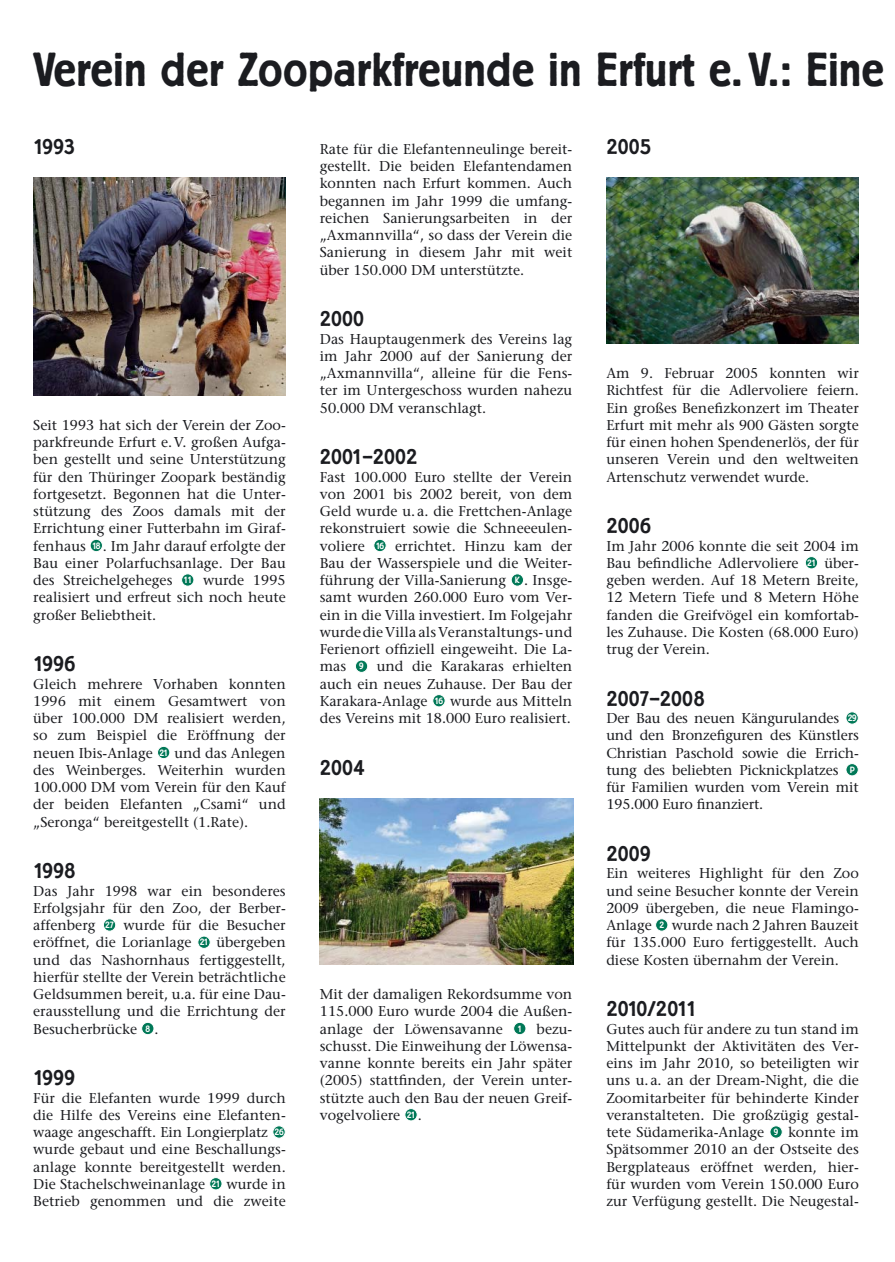
<style>
.page{position:relative;width:895px;height:1262px;background:#fff}
.page>*{position:absolute;margin:0;border:0;box-sizing:border-box;transform-origin:0 0}
.t1{font:500 47.25px "Berliner Grotesk";color:#1b1c20}
.t2{font:500 21px "Berliner Grotesk";letter-spacing:.02em;color:#1b1c20}
.t3{font:500 21px "Berliner Grotesk";color:#1b1c20}
.t4{font:500 21px "Berliner Grotesk";letter-spacing:-.06em;color:#1b1c20}
.t5{font:14.25px/17.2px "Stone Serif";color:#1b1c20;text-align:justify}
.s1{font-family:"Berliner Grotesk";font-weight:500;font-size:9px;color:#fff}
</style>
<div class="page">
<div style="left:90px;top:539px;width:12px;height:13px;background:#007857;border-radius:50%"></div>
<div style="left:90px;top:539px;width:13px;height:13px;border:1px solid #fff;border-radius:50%"></div>
<div style="left:181px;top:574px;width:13px;height:12px;background:#007857;border-radius:50%"></div>
<div style="left:181px;top:573px;width:13px;height:14px;border:1px solid #fff;border-radius:50%"></div>
<div style="left:157px;top:746px;width:13px;height:13px;background:#007857;border-radius:50%"></div>
<div style="left:157px;top:746px;width:13px;height:13px;border:1px solid #fff;border-radius:50%"></div>
<div style="left:103px;top:919px;width:13px;height:12px;background:#007857;border-radius:50%"></div>
<div style="left:103px;top:918px;width:13px;height:14px;border:1px solid #fff;border-radius:50%"></div>
<div style="left:198px;top:936px;width:12px;height:12px;background:#007857;border-radius:50%"></div>
<div style="left:197px;top:936px;width:13px;height:13px;border:1px solid #fff;border-radius:50%"></div>
<div style="left:142px;top:1022px;width:12px;height:13px;background:#007857;border-radius:50%"></div>
<div style="left:141px;top:1022px;width:13px;height:13px;border:1px solid #fff;border-radius:50%"></div>
<div style="left:273px;top:1126px;width:12px;height:12px;background:#007857;border-radius:50%"></div>
<div style="left:272px;top:1125px;width:13px;height:14px;border:1px solid #fff;border-radius:50%"></div>
<div style="left:210px;top:1178px;width:12px;height:12px;background:#007857;border-radius:50%"></div>
<div style="left:209px;top:1177px;width:13px;height:13px;border:1px solid #fff;border-radius:50%"></div>
<div style="left:374px;top:539px;width:12px;height:13px;background:#007857;border-radius:50%"></div>
<div style="left:373px;top:539px;width:13px;height:13px;border:1px solid #fff;border-radius:50%"></div>
<div style="left:511px;top:574px;width:12px;height:12px;background:#007857;border-radius:50%"></div>
<div style="left:510px;top:573px;width:14px;height:14px;border:1px solid #fff;border-radius:50%"></div>
<div style="left:355px;top:660px;width:12px;height:12px;background:#007857;border-radius:50%"></div>
<div style="left:355px;top:660px;width:13px;height:13px;border:1px solid #fff;border-radius:50%"></div>
<div style="left:432px;top:695px;width:13px;height:12px;background:#007857;border-radius:50%"></div>
<div style="left:432px;top:694px;width:13px;height:13px;border:1px solid #fff;border-radius:50%"></div>
<div style="left:513px;top:1022px;width:13px;height:13px;background:#007857;border-radius:50%"></div>
<div style="left:513px;top:1022px;width:13px;height:13px;border:1px solid #fff;border-radius:50%"></div>
<div style="left:405px;top:1109px;width:12px;height:12px;background:#007857;border-radius:50%"></div>
<div style="left:404px;top:1108px;width:13px;height:13px;border:1px solid #fff;border-radius:50%"></div>
<div style="left:805px;top:557px;width:12px;height:12px;background:#007857;border-radius:50%"></div>
<div style="left:804px;top:556px;width:13px;height:13px;border:1px solid #fff;border-radius:50%"></div>
<div style="left:845px;top:712px;width:13px;height:12px;background:#007857;border-radius:50%"></div>
<div style="left:845px;top:711px;width:13px;height:14px;border:1px solid #fff;border-radius:50%"></div>
<div style="left:845px;top:764px;width:13px;height:12px;background:#007857;border-radius:50%"></div>
<div style="left:845px;top:763px;width:13px;height:13px;border:1px solid #fff;border-radius:50%"></div>
<div style="left:655px;top:919px;width:12px;height:12px;background:#007857;border-radius:50%"></div>
<div style="left:655px;top:918px;width:13px;height:14px;border:1px solid #fff;border-radius:50%"></div>
<div style="left:769px;top:1126px;width:13px;height:12px;background:#007857;border-radius:50%"></div>
<div style="left:769px;top:1125px;width:13px;height:14px;border:1px solid #fff;border-radius:50%"></div>
<img style="left:606px;top:177px;width:252px;height:167px">
<img style="left:33px;top:177px;width:253px;height:218px">
<img style="left:320px;top:799px;width:253px;height:166px">
<h1 class="t1" style="left:33px;top:52px;width:852px">Verein der Zooparkfreunde in Erfurt e. V.: Eine</h1>
<h2 class="t2" style="left:33px;top:139px;width:43px">1993</h2>
<p class="t5" style="left:33px;top:418px;width:254px">Seit 1993 hat sich der Verein der Zoo&shy;parkfreunde Erfurt e. V. großen Aufga&shy;ben gestellt und seine Unterstützung für den Thüringer Zoopark beständig fortgesetzt. Begonnen hat die Unter&shy;stützung des Zoos damals mit der Errichtung einer Futterbahn im Giraf&shy;fenhaus <span class="s1">18</span> . Im Jahr darauf erfolgte der Bau einer Polarfuchsanlage. Der Bau des Streichelgeheges <span class="s1">11</span> wurde 1995 realisiert und erfreut sich noch heute großer Beliebtheit.</p>
<h2 class="t2" style="left:33px;top:656px;width:44px">1996</h2>
<p class="t5" style="left:33px;top:677px;width:254px">Gleich mehrere Vorhaben konnten 1996 mit einem Gesamtwert von über 100.000 DM realisiert werden, so zum Beispiel die Eröffnung der neuen Ibis-Anlage <span class="s1">21</span> und das Anlegen des Weinberges. Weiterhin wurden 100.000 DM vom Verein für den Kauf der beiden Elefanten „Csami“ und „Seronga“ bereitgestellt (1.Rate).</p>
<h2 class="t2" style="left:33px;top:863px;width:44px">1998</h2>
<p class="t5" style="left:33px;top:884px;width:254px">Das Jahr 1998 war ein besonderes Erfolgsjahr für den Zoo, der Berber&shy;affenberg <span class="s1">27</span> wurde für die Besucher eröffnet, die Lorianlage <span class="s1">21</span> übergeben und das Nashornhaus fertiggestellt, hierfür stellte der Verein beträchtliche Geldsummen bereit, u.a. für eine Dau&shy;erausstellung und die Errichtung der Besucherbrücke <span class="s1">8</span> .</p>
<h2 class="t2" style="left:33px;top:1070px;width:43px">1999</h2>
<p class="t5" style="left:33px;top:1091px;width:254px;text-align:left">Für die Elefanten wurde 1999 durch die Hilfe des Vereins eine Elefanten&shy;waage angeschafft. Ein Longierplatz <span class="s1">26 </span>wurde gebaut und eine Beschallungs&shy;anlage konnte bereitgestellt werden.<br>Die Stachelschweinanlage <span class="s1">21</span> wurde in Betrieb genommen und die zweite</p>
<p class="t5" style="left:320px;top:142px;width:254px">Rate für die Elefantenneulinge bereit&shy;gestellt. Die beiden Elefantendamen konnten nach Erfurt kommen. Auch begannen im Jahr 1999 die umfang&shy;reichen Sanierungsarbeiten in der „Axmannvilla“, so dass der Verein die Sanierung in diesem Jahr mit weit über 150.000 DM unterstützte.</p>
<h2 class="t2" style="left:320px;top:311px;width:46px">2000</h2>
<p class="t5" style="left:320px;top:332px;width:254px">Das Hauptaugenmerk des Vereins lag im Jahr 2000 auf der Sanierung der „Axmannvilla“, alleine für die Fens&shy;ter im Untergeschoss wurden nahezu 50.000 DM veranschlagt.</p>
<h2 class="t3" style="left:320px;top:449px;width:99px">2001–2002</h2>
<p class="t5" style="left:320px;top:470px;width:254px">Fast 100.000 Euro stellte der Verein von 2001 bis 2002 bereit, von dem Geld wurde u. a. die Frettchen-Anlage rekonstruiert sowie die Schneeeulen&shy;voliere <span class="s1">16</span> errichtet. Hinzu kam der Bau der Wasserspiele und die Weiter&shy;führung der Villa-Sanierung <span class="s1">K</span> . Insge&shy;samt wurden 260.000 Euro vom Ver&shy;ein in die Villa investiert. Im Folgejahr wurde die Villa als Veranstaltungs- und Ferienort offiziell eingeweiht. Die La&shy;mas <span class="s1">9</span> und die Karakaras erhielten auch ein neues Zuhause. Der Bau der Karakara-Anlage <span class="s1">16</span> wurde aus Mitteln des Vereins mit 18.000 Euro realisiert.</p>
<h2 class="t2" style="left:320px;top:760px;width:47px">2004</h2>
<p class="t5" style="left:320px;top:987px;width:254px">Mit der damaligen Rekordsumme von 115.000 Euro wurde 2004 die Außen&shy;anlage der Löwensavanne <span class="s1">1</span> bezu&shy;schusst. Die Einweihung der Löwensa&shy;vanne konnte bereits ein Jahr später (2005) stattfinden, der Verein unter&shy;stützte auch den Bau der neuen Greif&shy;vogelvoliere <span class="s1">21</span> .</p>
<h2 class="t2" style="left:606px;top:139px;width:46px">2005</h2>
<p class="t5" style="left:606px;top:366px;width:254px">Am 9. Februar 2005 konnten wir Richtfest für die Adlervoliere feiern.<br>Ein großes Benefizkonzert im Theater Erfurt mit mehr als 900 Gästen sorgte für einen hohen Spendenerlös, der für unseren Verein und den weltweiten Artenschutz verwendet wurde.</p>
<h2 class="t2" style="left:606px;top:518px;width:46px">2006</h2>
<p class="t5" style="left:606px;top:539px;width:254px">Im Jahr 2006 konnte die seit 2004 im Bau befindliche Adlervoliere <span class="s1">21</span> über&shy;geben werden. Auf 18 Metern Breite, 12 Metern Tiefe und 8 Metern Höhe fanden die Greifvögel ein komfortab&shy;les Zuhause. Die Kosten (68.000 Euro) trug der Verein.</p>
<h2 class="t2" style="left:606px;top:691px;width:100px">2007–2008</h2>
<p class="t5" style="left:606px;top:711px;width:254px;text-align:left">Der Bau des neuen Kängurulandes <span class="s1">29 </span>und den Bronzefiguren des Künstlers Christian Paschold sowie die Errich&shy;tung des beliebten Picknickplatzes <span class="s1">P </span>für Familien wurden vom Verein mit 195.000 Euro finanziert.</p>
<h2 class="t2" style="left:606px;top:846px;width:46px">2009</h2>
<p class="t5" style="left:606px;top:866px;width:254px">Ein weiteres Highlight für den Zoo und seine Besucher konnte der Verein 2009 übergeben, die neue Flamingo-Anlage <span class="s1">2</span> wurde nach 2 Jahren Bauzeit für 135.000 Euro fertiggestellt. Auch diese Kosten übernahm der Verein.</p>
<h2 class="t4" style="left:606px;top:1001px;width:92px">2010/2011</h2>
<p class="t5" style="left:606px;top:1022px;width:254px">Gutes auch für andere zu tun stand im Mittelpunkt der Aktivitäten des Ver&shy;eins im Jahr 2010, so beteiligten wir uns u. a. an der Dream-Night, die die Zoomitarbeiter für behinderte Kinder veranstalteten. Die großzügig gestal&shy;tete Südamerika-Anlage <span class="s1">9</span> konnte im Spätsommer 2010 an der Ostseite des Bergplateaus eröffnet werden, hier&shy;für wurden vom Verein 150.000 Euro zur Verfügung gestellt. Die Neugestal-</p>
</div>
